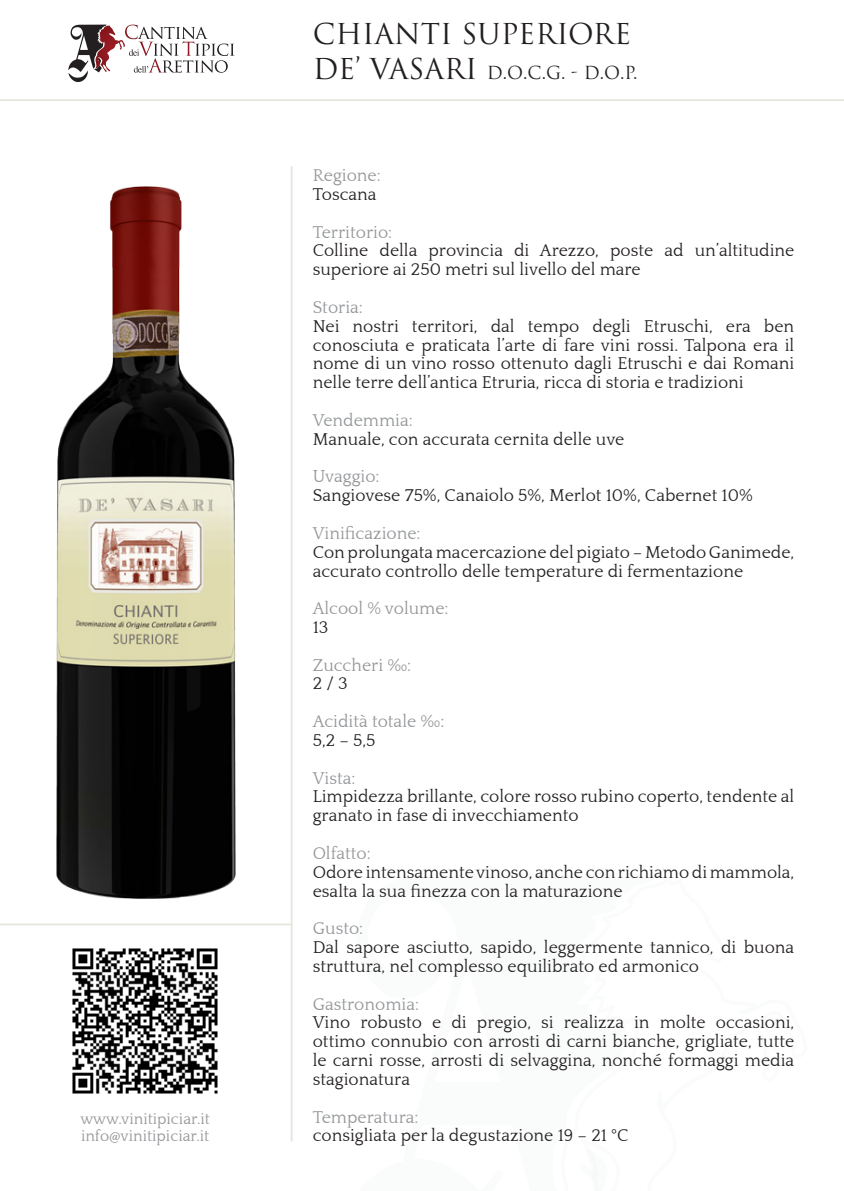
<style>
.page{position:relative;width:844px;height:1191px;background:#fff}
.page>*{position:absolute;margin:0;border:0;box-sizing:border-box;transform-origin:0 0}
.t1{font:28px "Trajan Pro";color:#231f20}
.t2{font:17.5px/18.9px "Quattrocento";color:#231f20}
.t3{font:17.5px "Quattrocento";color:#939598}
.t4{font:17.5px "Trajan Pro";color:#231f20}
.t5{font:15.75px "Quattrocento";color:#939598}
.s1{font-size:28px}
</style>
<div class="page">
<hr style="left:0;top:99px;width:843px;height:2px;background:#e4e5df">
<hr style="left:0;top:923px;width:292px;height:2px;background:#e4e5df">
<hr style="left:291px;top:166px;width:1px;height:975px;background:#e4e5df">
<svg style="left:68px;top:25px;width:42px;height:57px"></svg>
<svg style="left:125px;top:25px;width:109px;height:48px"></svg>
<img style="left:72px;top:948px;width:146px;height:146px">
<img style="left:56px;top:186px;width:180px;height:713px">
<p class="t5" style="left:80px;top:1110px;width:131px">www.vinitipiciar.it</p>
<p class="t5" style="left:81px;top:1128px;width:130px">info@vinitipiciar.it</p>
<p class="t1" style="left:313px;top:16px;width:320px">CHIANTI SUPERIORE</p>
<p class="t4" style="left:313px;top:61px;width:326px"><span class="s1">DE’ VASARI</span> D.O.C.G. - D.O.P.</p>
<p class="t3" style="left:313px;top:166px;width:69px">Regione:</p>
<p class="t2" style="left:313px;top:185px;width:65px">Toscana</p>
<p class="t3" style="left:313px;top:223px;width:81px">Territorio:</p>
<p class="t2" style="left:313px;top:242px;width:483px">Colline della provincia di Arezzo, poste ad un’altitudine superiore ai 250 metri sul livello del mare</p>
<p class="t3" style="left:313px;top:298px;width:52px">Storia:</p>
<p class="t2" style="left:313px;top:317px;width:483px;text-align:justify">Nei nostri territori, dal tempo degli Etruschi, era ben conosciuta e praticata l’arte di fare vini rossi. Talpona era il nome di un vino rosso ottenuto dagli Etruschi e dai Romani nelle terre dell’antica Etruria, ricca di storia e tradizioni</p>
<p class="t3" style="left:313px;top:411px;width:101px">Vendemmia:</p>
<p class="t2" style="left:313px;top:430px;width:313px">Manuale, con accurata cernita delle uve</p>
<p class="t3" style="left:313px;top:467px;width:68px">Uvaggio:</p>
<p class="t2" style="left:313px;top:486px;width:441px">Sangiovese 75%, Canaiolo 5%, Merlot 10%, Cabernet 10%</p>
<p class="t3" style="left:313px;top:524px;width:109px">Vinificazione:</p>
<p class="t2" style="left:313px;top:543px;width:483px">Con prolungata macercazione del pigiato – Metodo Ganimede, accurato controllo delle temperature di fermentazione</p>
<p class="t3" style="left:313px;top:599px;width:137px">Alcool % volume:</p>
<p class="t2" style="left:313px;top:618px;width:17px">13</p>
<p class="t3" style="left:313px;top:656px;width:100px">Zuccheri ‰:</p>
<p class="t2" style="left:313px;top:675px;width:36px">2 / 3</p>
<p class="t3" style="left:313px;top:712px;width:133px">Acidità totale ‰:</p>
<p class="t2" style="left:313px;top:731px;width:64px">5,2 – 5,5</p>
<p class="t3" style="left:313px;top:768px;width:44px">Vista:</p>
<p class="t2" style="left:313px;top:788px;width:483px">Limpidezza brillante, colore rosso rubino coperto, tendente al granato in fase di invecchiamento</p>
<p class="t3" style="left:313px;top:844px;width:59px">Olfatto:</p>
<p class="t2" style="left:313px;top:863px;width:483px">Odore intensamente vinoso, anche con richiamo di mammola, esalta la sua finezza con la maturazione</p>
<p class="t3" style="left:313px;top:919px;width:52px">Gusto:</p>
<p class="t2" style="left:313px;top:938px;width:483px">Dal sapore asciutto, sapido, leggermente tannico, di buona struttura, nel complesso equilibrato ed armonico</p>
<p class="t3" style="left:313px;top:994px;width:108px">Gastronomia:</p>
<p class="t2" style="left:313px;top:1013px;width:483px;text-align:justify">Vino robusto e di pregio, si realizza in molte occasioni, ottimo connubio con arrosti di carni bianche, grigliate, tutte le carni rosse, arrosti di selvaggina, nonché formaggi media stagionatura</p>
<p class="t3" style="left:313px;top:1107px;width:107px">Temperatura:</p>
<p class="t2" style="left:313px;top:1126px;width:317px">consigliata per la degustazione 19 – 21 °C</p>
</div>
